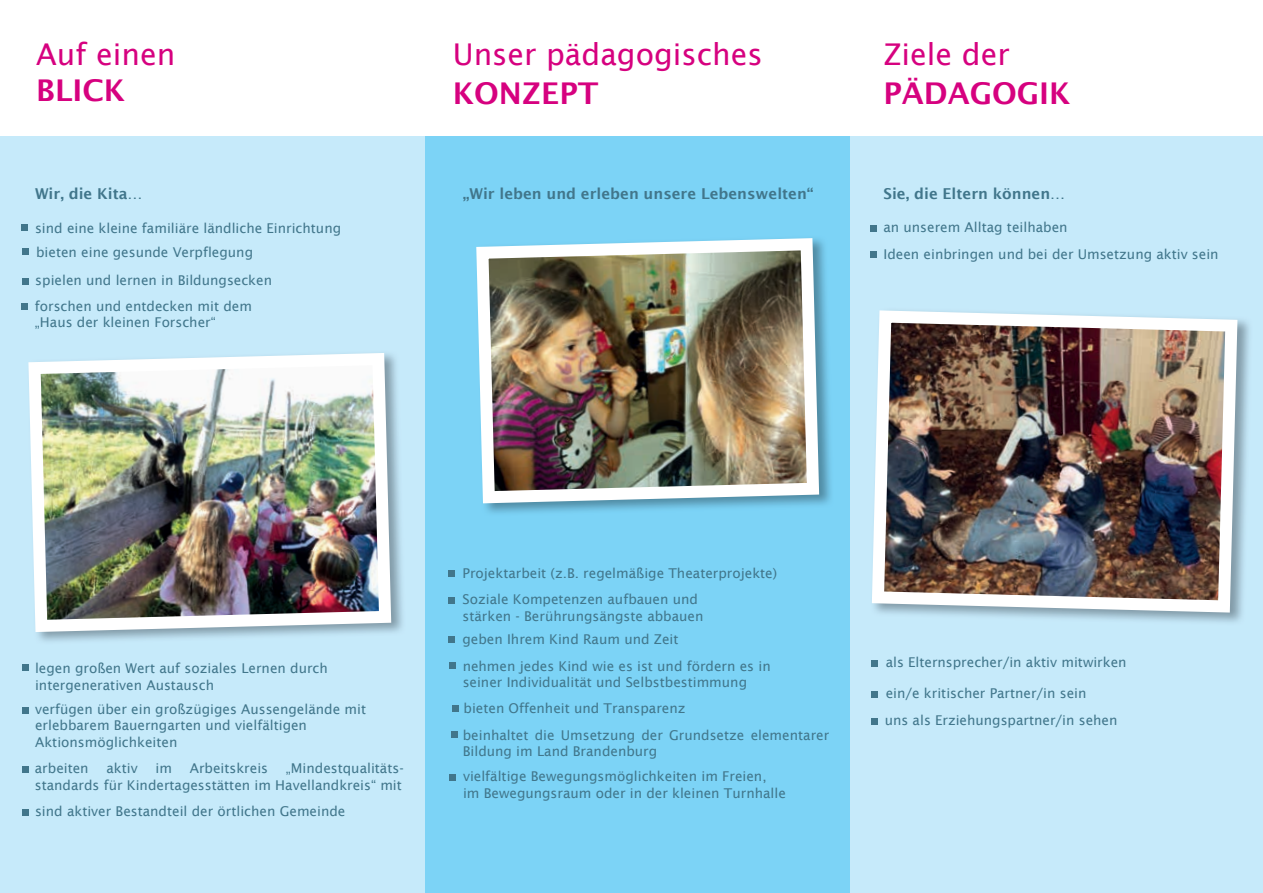
<style>
.page{position:relative;width:1263px;height:893px;background:#fff}
.page>*{position:absolute;margin:0;border:0;box-sizing:border-box;transform-origin:0 0}
.t1{font:30px "Lucida Sans";color:#d6017f}
.t2{font:600 30px "Lucida Sans";color:#d6017f}
.t3{font:600 15px "Lucida Sans";color:#41768b}
.t4{font:13.5px/16.5px "Lucida Sans";color:#41768b}
</style>
<div class="page">
<div style="left:0;top:136px;width:425px;height:757px;background:#c6eafa"></div>
<div style="left:425px;top:136px;width:429px;height:757px;background:#7cd3f6"></div>
<div style="left:850px;top:136px;width:413px;height:757px;background:#c6eafa"></div>
<img style="left:483px;top:240px;width:348px;height:273px">
<img style="left:476px;top:238px;width:343px;height:265px">
<div style="left:21px;top:303px;width:7px;height:6px;background:#41768b"></div>
<svg style="left:449px;top:571px;width:6px;height:6px"></svg>
<svg style="left:449px;top:774px;width:6px;height:6px"></svg>
<svg style="left:449px;top:597px;width:6px;height:6px"></svg>
<div style="left:22px;top:278px;width:7px;height:6px;background:#41768b"></div>
<img style="left:885px;top:320px;width:364px;height:302px">
<img style="left:872px;top:310px;width:365px;height:303px">
<svg style="left:870px;top:251px;width:6px;height:6px"></svg>
<div style="left:872px;top:660px;width:6px;height:7px;background:#41768b"></div>
<div style="left:872px;top:691px;width:6px;height:7px;background:#41768b"></div>
<div style="left:870px;top:225px;width:7px;height:7px;background:#41768b"></div>
<div style="left:22px;top:249px;width:7px;height:6px;background:#41768b"></div>
<svg style="left:449px;top:637px;width:6px;height:6px"></svg>
<svg style="left:452px;top:705px;width:6px;height:6px"></svg>
<div style="left:451px;top:731px;width:6px;height:7px;background:#41768b"></div>
<div style="left:22px;top:809px;width:7px;height:6px;background:#41768b"></div>
<div style="left:22px;top:665px;width:7px;height:6px;background:#41768b"></div>
<div style="left:22px;top:707px;width:7px;height:7px;background:#41768b"></div>
<div style="left:21px;top:224px;width:7px;height:6px;background:#41768b"></div>
<div style="left:22px;top:766px;width:6px;height:7px;background:#41768b"></div>
<svg style="left:449px;top:662px;width:6px;height:6px"></svg>
<svg style="left:872px;top:718px;width:6px;height:6px"></svg>
<img style="left:37px;top:355px;width:366px;height:286px">
<img style="left:28px;top:353px;width:363px;height:279px">
<h1 class="t1" style="left:36px;top:37px;width:141px">Auf einen</h1>
<h1 class="t2" style="left:36px;top:73px;width:90px">BLICK</h1>
<p class="t3" style="left:35px;top:185px;width:109px">Wir, die Kita…</p>
<p class="t4" style="left:35px;top:220px;width:308px">sind eine kleine familiäre ländliche Einrichtung</p>
<p class="t4" style="left:36px;top:244px;width:218px">bieten eine gesunde Verpflegung</p>
<p class="t4" style="left:35px;top:272px;width:238px">spielen und lernen in Bildungsecken</p>
<p class="t4" style="left:35px;top:298px;width:219px">forschen und entdecken mit dem „Haus der kleinen Forscher“</p>
<h1 class="t1" style="left:453px;top:37px;width:311px">Unser pädagogisches</h1>
<h1 class="t2" style="left:453px;top:76px;width:147px">KONZEPT</h1>
<h1 class="t1" style="left:883px;top:37px;width:128px">Ziele der</h1>
<h1 class="t2" style="left:883px;top:76px;width:189px">PÄDAGOGIK</h1>
<p class="t3" style="left:463px;top:185px;width:353px">„Wir leben und erleben unsere Lebenswelten“</p>
<p class="t3" style="left:883px;top:185px;width:183px">Sie, die Eltern können…</p>
<p class="t4" style="left:883px;top:219px;width:186px">an unserem Alltag teilhaben</p>
<p class="t4" style="left:883px;top:246px;width:337px">Ideen einbringen und bei der Umsetzung aktiv sein</p>
<p class="t4" style="left:35px;top:660px;width:294px">legen großen Wert auf soziales Lernen durch intergenerativen Austausch</p>
<p class="t4" style="left:35px;top:701px;width:332px">verfügen über ein großzügiges Aussengelände mit erlebbarem Bauerngarten und vielfältigen<br>Aktionsmöglichkeiten</p>
<p class="t4" style="left:35px;top:760px;width:55px">arbeiten</p>
<p class="t4" style="left:106px;top:760px;width:33px">aktiv</p>
<p class="t4" style="left:155px;top:760px;width:18px">im</p>
<p class="t4" style="left:190px;top:760px;width:80px">Arbeitskreis</p>
<p class="t4" style="left:35px;top:760px;width:370px;text-align:right">„Mindestqualitäts-<br>standards für Kindertagesstätten im Havellandkreis“ mit</p>
<p class="t4" style="left:35px;top:803px;width:312px">sind aktiver Bestandteil der örtlichen Gemeinde</p>
<p class="t4" style="left:463px;top:564px;width:316px">Projektarbeit (z.B. regelmäßige Theaterprojekte)</p>
<p class="t4" style="left:463px;top:591px;width:242px">Soziale Kompetenzen aufbauen und stärken - Berührungsängste abbauen</p>
<p class="t4" style="left:462px;top:631px;width:218px">geben Ihrem Kind Raum und Zeit</p>
<p class="t4" style="left:463px;top:658px;width:310px">nehmen jedes Kind wie es ist und fördern es in seiner Individualität und Selbstbestimmung</p>
<p class="t4" style="left:463px;top:695px;width:368px;line-height:26.5px">bieten Offenheit und Transparenz<br>beinhaltet die Umsetzung der Grundsetze elementarer</p>
<p class="t4" style="left:463px;top:743px;width:196px">Bildung im Land Brandenburg</p>
<p class="t4" style="left:463px;top:768px;width:324px">vielfältige Bewegungsmöglichkeiten im Freien, im Bewegungsraum oder in der kleinen Turnhalle</p>
<p class="t4" style="left:886px;top:654px;width:242px">als Elternsprecher/in aktiv mitwirken</p>
<p class="t4" style="left:886px;top:685px;width:202px">ein/e kritischer Partner/in sein</p>
<p class="t4" style="left:885px;top:712px;width:234px">uns als Erziehungspartner/in sehen</p>
</div>
